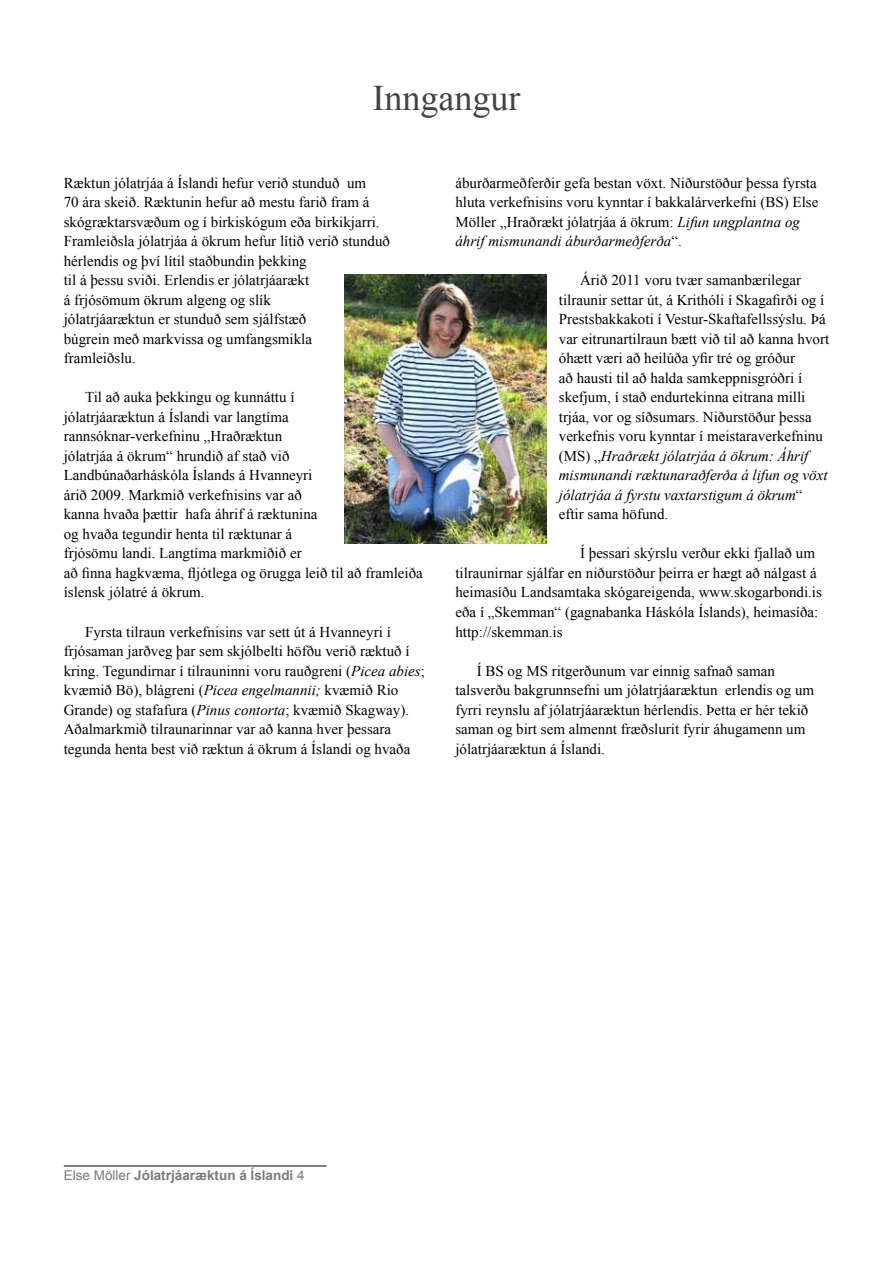
<style>
.page{position:relative;width:893px;height:1263px;background:#fff}
.page>*{position:absolute;margin:0;border:0;box-sizing:border-box;transform-origin:0 0}
.t1{font:36px "Times New Roman";color:#434345}
.t2{font:15px/19.5px "Times New Roman";color:#000}
.t3{font:700 13.5px "Arial";color:#797a7d}
.s1{font-style:italic}
.s2{font-weight:400}
</style>
<div class="page">
<img style="left:344px;top:274px;width:203px;height:269px">
<hr style="left:64px;top:1166px;width:263px;height:1px;background:#000">
<h1 class="t1" style="left:372px;top:74px;width:149px">Inngangur</h1>
<p class="t2" style="left:64px;top:173px;width:328px">Ræktun jólatrjáa á Íslandi hefur verið stunduð um<br>70 ára skeið. Ræktunin hefur að mestu farið fram á skógræktarsvæðum og í birkiskógum eða birkikjarri.<br>Framleiðsla jólatrjáa á ökrum hefur lítið verið stunduð hérlendis og því lítil staðbundin þekking<br>til á þessu sviði. Erlendis er jólatrjáarækt<br>á frjósömum ökrum algeng og slík<br>jólatrjáaræktun er stunduð sem sjálfstæð<br>búgrein með markvissa og umfangsmikla<br>framleiðslu.</p>
<p class="t2" style="left:64px;top:387px;width:361px;text-indent:21px">Til að auka þekkingu og kunnáttu í<br>jólatrjáaræktun á Íslandi var langtíma rannsóknar-verkefninu „Hraðræktun<br>jólatrjáa á ökrum“ hrundið af stað við<br>Landbúnaðarháskóla Íslands á Hvanneyri<br>árið 2009. Markmið verkefnisins var að<br>kanna hvaða þættir hafa áhrif á ræktunina<br>og hvaða tegundir henta til ræktunar á<br>frjósömu landi. Langtíma markmiðið er<br>að finna hagkvæma, fljótlega og örugga leið til að framleiða íslensk jólatré á ökrum.</p>
<p class="t2" style="left:64px;top:621px;width:363px;text-indent:21px">Fyrsta tilraun verkefnisins var sett út á Hvanneyri í frjósaman jarðveg þar sem skjólbelti höfðu verið ræktuð í kring. Tegundirnar í tilrauninni voru rauðgreni (<span class="s1">Picea abies</span>; kvæmið Bö), blágreni (<span class="s1">Picea engelmannii;</span> kvæmið Rio Grande) og stafafura (<span class="s1">Pinus contorta</span>; kvæmið Skagway).<br>Aðalmarkmið tilraunarinnar var að kanna hver þessara tegunda henta best við ræktun á ökrum á Íslandi og hvaða</p>
<p class="t2" style="left:455px;top:173px;width:364px">áburðarmeðferðir gefa bestan vöxt. Niðurstöður þessa fyrsta hluta verkefnisins voru kynntar í bakkalárverkefni (BS) Else Möller „Hraðrækt jólatrjáa á ökrum: <span class="s1">Lifun ungplantna og áhrif mismunandi áburðarmeðferða</span>“.</p>
<p class="t2" style="left:559px;top:270px;width:272px;text-indent:21px">Árið 2011 voru tvær samanbærilegar tilraunir settar út, á Krithóli í Skagafirði og í Prestsbakkakoti í Vestur-Skaftafellssýslu. Þá var eitrunartilraun bætt við til að kanna hvort óhætt væri að heilúða yfir tré og gróður<br>að hausti til að halda samkeppnisgróðri í skefjum, í stað endurtekinna eitrana milli trjáa, vor og síðsumars. Niðurstöður þessa verkefnis voru kynntar í meistaraverkefninu (MS) „<span class="s1">Hraðrækt jólatrjáa á ökrum: Áhrif mismunandi ræktunaraðferða á lifun og vöxt jólatrjáa á fyrstu vaxtarstigum á ökrum</span>“ eftir sama höfund.</p>
<p class="t2" style="left:455px;top:543px;width:368px;text-indent:125px">Í þessari skýrslu verður ekki fjallað um tilraunirnar sjálfar en niðurstöður þeirra er hægt að nálgast á heimasíðu Landsamtaka skógareigenda, www.skogarbondi.is eða í „Skemman“ (gagnabanka Háskóla Íslands), heimasíða: http://skemman.is</p>
<p class="t2" style="left:455px;top:660px;width:360px;text-indent:21px">Í BS og MS ritgerðunum var einnig safnað saman talsverðu bakgrunnsefni um jólatrjáaræktun erlendis og um fyrri reynslu af jólatrjáaræktun hérlendis. Þetta er hér tekið saman og birt sem almennt fræðslurit fyrir áhugamenn um jólatrjáaræktun á Íslandi.</p>
<p class="t3" style="left:64px;top:1166px;width:242px"><span class="s2">Else Möller</span> Jólatrjáaræktun á Íslandi <span class="s2">4</span></p>
</div>
